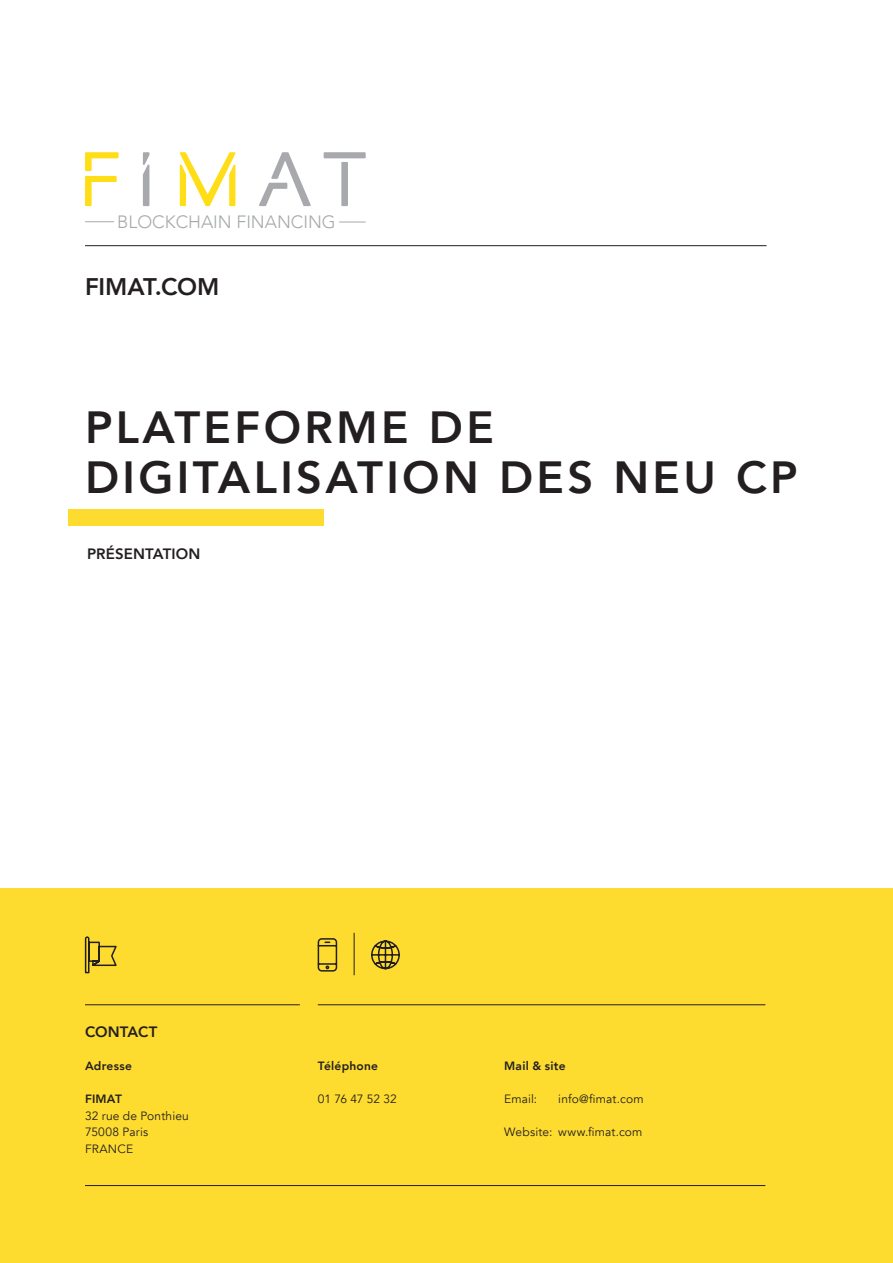
<style>
.page{position:relative;width:893px;height:1263px;background:#fff}
.page>*{position:absolute;margin:0;border:0;box-sizing:border-box;transform-origin:0 0}
.t1{font:800 45px/49.5px "Avenir";letter-spacing:.075em;color:#231f20}
._16_pt_Sublines_Sect{font:800 24px "Avenir";letter-spacing:-.005em;color:#231f20}
.t2{font:300 17.85px "Avenir";color:#a5a9ab}
._10_pt_Headlines_Cop{font:800 15px "Avenir";letter-spacing:.005em;color:#231f20}
._8_pt_Small_Text{font:12px "Avenir";letter-spacing:.01em;color:#231f20}
._8_pt_Small_Text-2{font:800 12px "Avenir";letter-spacing:.02em;color:#231f20}
</style>
<div class="page">
<div style="left:0;top:889px;width:893px;height:374px;background:#fddb2f"></div>
<hr style="left:85px;top:1185px;width:680px;height:1px;background:#231f20">
<hr style="left:85px;top:1004px;width:215px;height:1px;background:#231f20">
<hr style="left:318px;top:1004px;width:447px;height:1px;background:#231f20">
<svg style="left:371px;top:940px;width:29px;height:30px"></svg>
<svg style="left:317px;top:938px;width:21px;height:34px"></svg>
<hr style="left:354px;top:933px;width:1px;height:42px;background:#231f20">
<hr style="left:85px;top:245px;width:681px;height:1px;background:#231f20">
<div style="left:69px;top:509px;width:255px;height:17px;background:#fddb2f"></div>
<svg style="left:84px;top:936px;width:33px;height:38px"></svg>
<svg style="left:85px;top:152px;width:34px;height:54px"></svg>
<svg style="left:180px;top:152px;width:55px;height:54px"></svg>
<svg style="left:259px;top:152px;width:52px;height:54px"></svg>
<svg style="left:143px;top:152px;width:6px;height:54px"></svg>
<div style="left:341px;top:162px;width:7px;height:44px;background:#a8a9ad"></div>
<div style="left:324px;top:152px;width:42px;height:6px;background:#a8a9ad"></div>
<svg style="left:85px;top:221px;width:29px;height:1px"></svg>
<svg style="left:339px;top:222px;width:27px;height:1px"></svg>
<h3 class="t2" style="left:117px;top:212px;width:220px">BLOCKCHAIN FINANCING</h3>
<p class="_16_pt_Sublines_Sect" style="left:85px;top:268px;width:136px">FIMAT.COM</p>
<p class="t1" style="left:85px;top:403px;width:714px">PLATEFORME DE<br>DIGITALISATION DES NEU CP</p>
<p class="_10_pt_Headlines_Cop" style="left:87px;top:542px;width:115px">PRÉSENTATION</p>
<p class="_10_pt_Headlines_Cop" style="left:85px;top:1020px;width:74px">CONTACT</p>
<p class="_8_pt_Small_Text-2" style="left:85px;top:1057px;width:48px">Adresse</p>
<p class="_8_pt_Small_Text-2" style="left:85px;top:1090px;width:38px">FIMAT</p>
<p class="_8_pt_Small_Text" style="left:85px;top:1108px;width:105px">32 rue de Ponthieu</p>
<p class="_8_pt_Small_Text" style="left:85px;top:1125px;width:65px">75008 Paris</p>
<p class="_8_pt_Small_Text" style="left:85px;top:1141px;width:50px">FRANCE</p>
<p class="_8_pt_Small_Text-2" style="left:318px;top:1057px;width:62px">Téléphone</p>
<p class="_8_pt_Small_Text" style="left:318px;top:1092px;width:80px">01 76 47 52 32</p>
<p class="_8_pt_Small_Text-2" style="left:504px;top:1057px;width:63px">Mail &amp; site</p>
<p class="_8_pt_Small_Text" style="left:504px;top:1092px;width:34px">Email:</p>
<p class="_8_pt_Small_Text" style="left:558px;top:1092px;width:87px">info@fimat.com</p>
<p class="_8_pt_Small_Text" style="left:504px;top:1125px;width:140px">Website: www.fimat.com</p>
</div>
